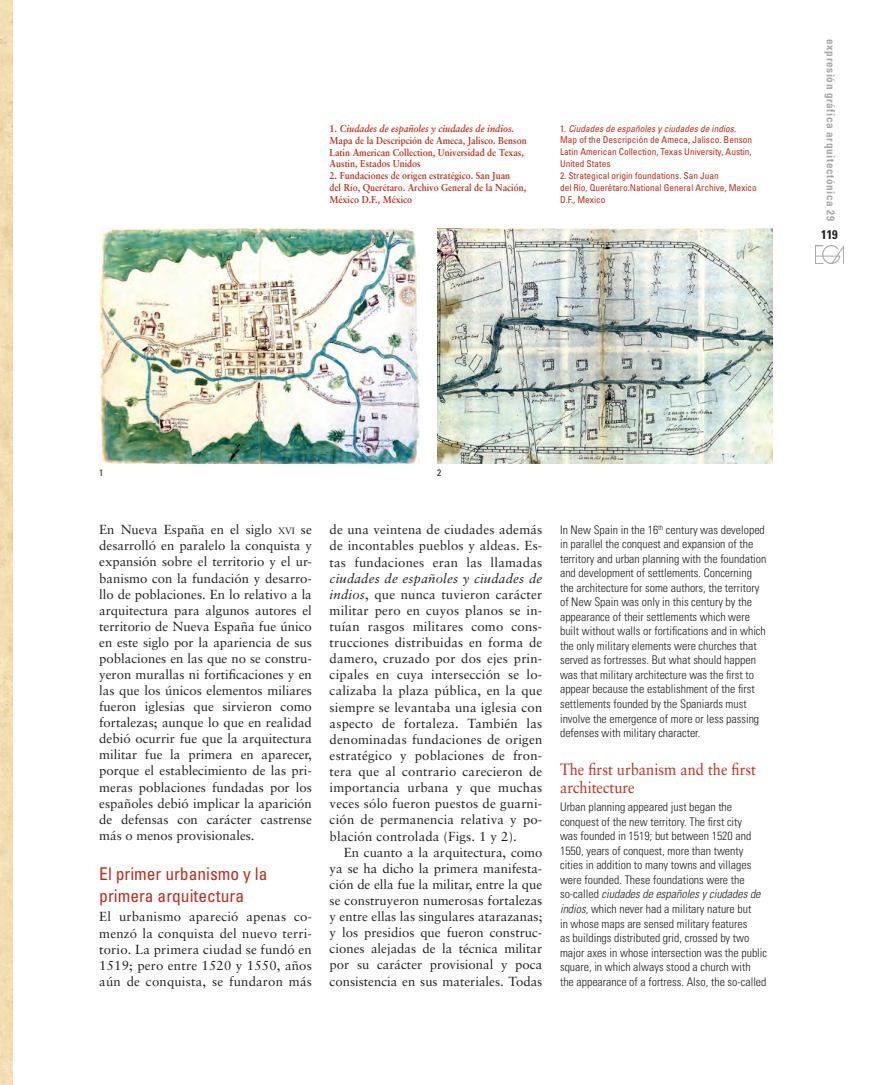
<style>
.page{position:relative;width:872px;height:1085px;background:#fff}
.page>*{position:absolute;margin:0;border:0;box-sizing:border-box;transform-origin:0 0}
.t1{font:condensed 17.5px/21.4px "Univers";color:#c02d19}
.t2{font:16.25px/18.2px "Sabon";color:#c02d19;scale:.9 1}
.t3{font:13.12px/16.1px "Sabon";letter-spacing:.015em;color:#231f20;text-align:justify}
.t4{font:700 condensed 12.5px "Univers";color:#231f20}
.t5{font:300 condensed 11.88px/14.5px "Univers";color:#231f20}
.t6{font:700 condensed 11.25px "Univers";letter-spacing:.05em;color:#a8a9ad}
.t7{font:700 10px/11.9px "Sabon";color:#c02d19;scale:.9 1}
.t8{font:condensed 9.38px/11.9px "Univers";color:#c02d19}
.t9{font:condensed 9.38px "Univers";color:#231f20}
.s1{font-style:italic}
.s2{font-size:9.12px}
</style>
<div class="page">
<img style="left:0;top:0;width:12px;height:1084px">
<img style="left:815px;top:246px;width:28px;height:17px">
<img style="left:99px;top:229px;width:321px;height:234px">
<img style="left:437px;top:229px;width:335px;height:234px">
<p class="t7" style="left:330px;top:122px;width:220px">1. <span class="s1">Ciudades de españoles y ciudades de indios</span>.<br>Mapa de la Descripción de Ameca, Jalisco. Benson Latin American Collection, Universidad de Texas, Austin, Estados Unidos</p>
<p class="t7" style="left:330px;top:170px;width:220px">2. Fundaciones de origen estratégico. San Juan<br>del Río, Querétaro. Archivo General de la Nación,<br>México D.F., México</p>
<p class="t8" style="left:560px;top:122px;width:194px">1. <span class="s1">Ciudades de españoles y ciudades de indios</span>.<br>Map of the Descripción de Ameca, Jalisco. Benson Latin American Collection, Texas University, Austin, United States</p>
<p class="t8" style="left:560px;top:170px;width:198px">2. Strategical origin foundations. San Juan<br>del Río, Querétaro.National General Archive, Mexico<br>D.F., Mexico</p>
<p class="t6" style="left:837px;top:39px;width:183px;rotate:90deg">expresión gráfica arquitectónica 29</p>
<p class="t4" style="left:821px;top:226px;width:18px">119</p>
<p class="t9" style="left:99px;top:467px;width:6px">1</p>
<p class="t9" style="left:437px;top:467px;width:6px">2</p>
<p class="t3" style="left:99px;top:521px;width:214px">En Nueva España en el siglo <span class="s2">xvi</span> se desarrolló en paralelo la conquista y expansión sobre el territorio y el ur&shy;banismo con la fundación y desarro&shy;llo de poblaciones. En lo relativo a la arquitectura para algunos autores el territorio de Nueva España fue único en este siglo por la apariencia de sus poblaciones en las que no se constru&shy;yeron murallas ni fortificaciones y en las que los únicos elementos miliares fueron iglesias que sirvieron como fortalezas; aunque lo que en realidad debió ocurrir fue que la arquitectura militar fue la primera en aparecer, porque el establecimiento de las pri&shy;meras poblaciones fundadas por los españoles debió implicar la aparición de defensas con carácter castrense más o menos provisionales.</p>
<h1 class="t1" style="left:99px;top:863px;width:170px">El primer urbanismo y la primera arquitectura</h1>
<p class="t3" style="left:99px;top:908px;width:214px">El urbanismo apareció apenas co&shy;menzó la conquista del nuevo terri&shy;torio. La primera ciudad se fundó en 1519; pero entre 1520 y 1550, años aún de conquista, se fundaron más</p>
<p class="t3" style="left:330px;top:521px;width:214px">de una veintena de ciudades además de incontables pueblos y aldeas. Es&shy;tas fundaciones eran las llamadas</p>
<p class="t3" style="left:330px;top:570px;width:214px"><span class="s1">ciudades de españoles y ciudades de indios</span>, que nunca tuvieron carácter militar pero en cuyos planos se in&shy;tuían rasgos militares como cons&shy;trucciones distribuidas en forma de damero, cruzado por dos ejes prin&shy;cipales en cuya intersección se lo&shy;calizaba la plaza pública, en la que siempre se levantaba una iglesia con aspecto de fortaleza. También las denominadas fundaciones de origen estratégico y poblaciones de fron&shy;tera que al contrario carecieron de importancia urbana y que muchas veces sólo fueron puestos de guarni&shy;ción de permanencia relativa y po&shy;blación controlada (Figs. 1 y 2).</p>
<p class="t3" style="left:330px;top:843px;width:214px;text-indent:14px">En cuanto a la arquitectura, como ya se ha dicho la primera manifesta&shy;ción de ella fue la militar, entre la que se construyeron numerosas fortalezas y entre ellas las singulares atarazanas; y los presidios que fueron construc&shy;ciones alejadas de la técnica militar por su carácter provisional y poca consistencia en sus materiales. Todas</p>
<p class="t5" style="left:560px;top:522px;width:208px">In New Spain in the 16<sup>th</sup> century was developed in parallel the conquest and expansion of the territory and urban planning with the foundation and development of settlements. Concerning the architecture for some authors, the territory of New Spain was only in this century by the appearance of their settlements which were built without walls or fortifications and in which the only military elements were churches that served as fortresses. But what should happen was that military architecture was the first to appear because the establishment of the first settlements founded by the Spaniards must involve the emergence of more or less passing defenses with military character.</p>
<p class="t2" style="left:560px;top:759px;width:219px">The first urbanism and the first architecture</p>
<p class="t5" style="left:560px;top:799px;width:209px">Urban planning appeared just began the conquest of the new territory. The first city<br>was founded in 1519; but between 1520 and 1550, years of conquest, more than twenty cities in addition to many towns and villages were founded. These foundations were the so-called <span class="s1">ciudades de españoles y ciudades de indios</span>, which never had a military nature but<br>in whose maps are sensed military features<br>as buildings distributed grid, crossed by two major axes in whose intersection was the public square, in which always stood a church with the appearance of a fortress. Also, the so-called</p>
</div>
